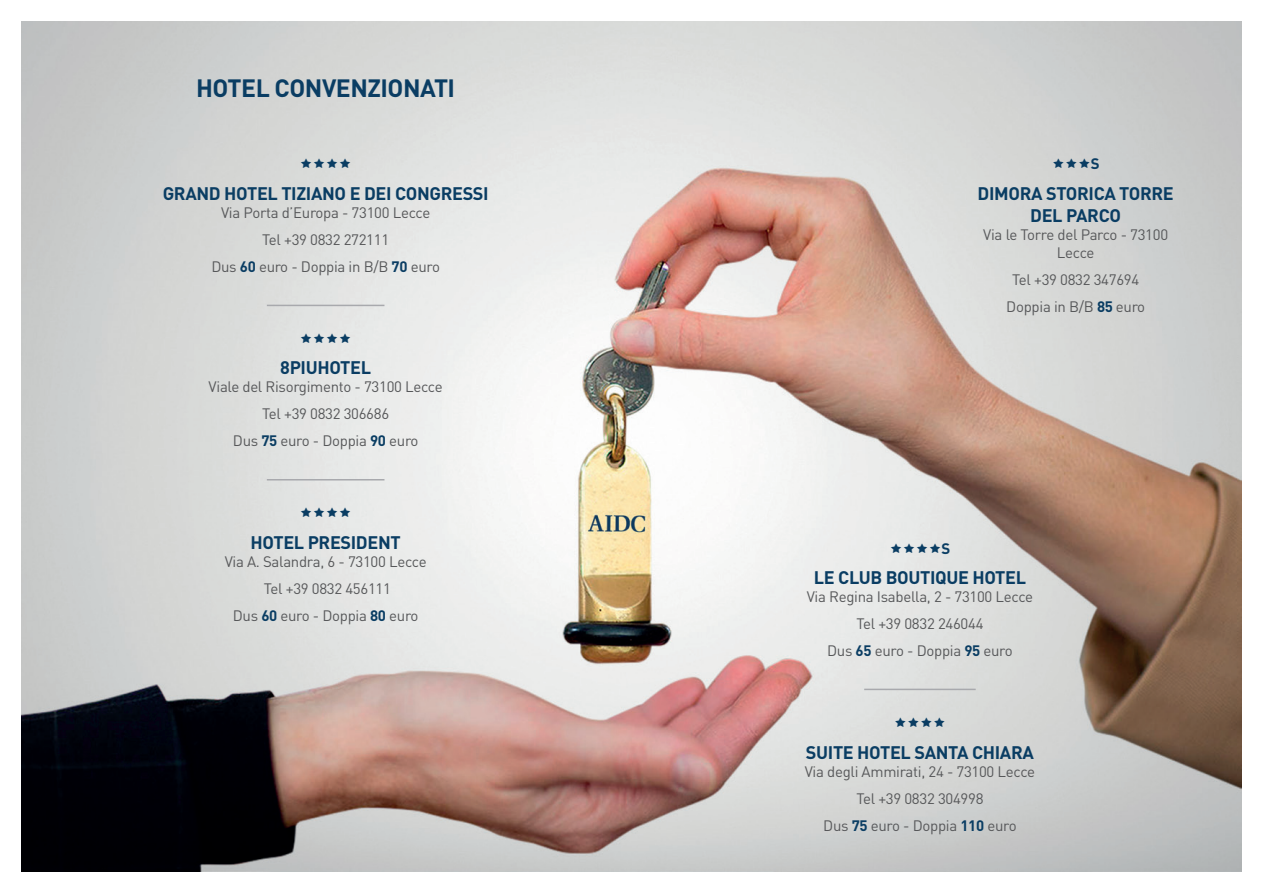
<style>
.page{position:relative;width:1263px;height:893px;background:#fff}
.page>*{position:absolute;margin:0;border:0;box-sizing:border-box;transform-origin:0 0}
.t1{font:700 24.75px "DIN";letter-spacing:-.02em;color:#0a3d63}
.t2{font:700 18px/21.6px "DIN";letter-spacing:-.02em;color:#0a3d63;text-align:center}
.t3{font:15px/27px "DIN";letter-spacing:-.02em;color:#57585a;text-align:center}
.t4{font:700 15px "DIN";color:#0a3d63}
.s1{font-weight:700;color:#0a3d63}
</style>
<div class="page">
<img style="left:21px;top:21px;width:1221px;height:851px">
<hr style="left:267px;top:305px;width:117px;height:1px;background:#a8a9ad">
<hr style="left:267px;top:479px;width:117px;height:1px;background:#a8a9ad">
<hr style="left:864px;top:689px;width:112px;height:1px;background:#a8a9ad">
<svg style="left:301px;top:158px;width:49px;height:10px"></svg>
<svg style="left:301px;top:333px;width:49px;height:10px"></svg>
<svg style="left:301px;top:507px;width:49px;height:10px"></svg>
<svg style="left:891px;top:543px;width:49px;height:10px"></svg>
<svg style="left:895px;top:717px;width:50px;height:10px"></svg>
<svg style="left:1053px;top:158px;width:37px;height:10px"></svg>
<h1 class="t1" style="left:196px;top:72px;width:261px">HOTEL CONVENZIONATI</h1>
<p class="t2" style="left:163px;top:182px;width:327px">GRAND HOTEL TIZIANO E DEI CONGRESSI</p>
<p class="t3" style="left:211px;top:199px;width:230px">Via Porta d’Europa - 73100 Lecce<br>Tel +39 0832 272111<br>Dus <span class="s1">60</span> euro - Doppia in B/B <span class="s1">70</span> euro</p>
<p class="t2" style="left:280px;top:356px;width:92px">8PIUHOTEL</p>
<p class="t3" style="left:209px;top:373px;width:236px">Viale del Risorgimento - 73100 Lecce<br>Tel +39 0832 306686<br>Dus <span class="s1">75</span> euro - Doppia <span class="s1">90</span> euro</p>
<p class="t2" style="left:251px;top:531px;width:152px">HOTEL PRESIDENT</p>
<p class="t3" style="left:225px;top:548px;width:203px">Via A. Salandra, 6 - 73100 Lecce<br>Tel +39 0832 456111<br>Dus <span class="s1">60</span> euro - Doppia <span class="s1">80</span> euro</p>
<p class="t4" style="left:1091px;top:154px;width:10px">S</p>
<p class="t2" style="left:978px;top:182px;width:198px">DIMORA STORICA TORRE<br>DEL PARCO</p>
<p class="t3" style="left:983px;top:225px;width:186px;line-height:18px">Via le Torre del Parco - 73100<br>Lecce</p>
<p class="t3" style="left:1006px;top:265px;width:140px">Tel +39 0832 347694<br>Doppia in B/B <span class="s1">85</span> euro</p>
<p class="t4" style="left:942px;top:539px;width:10px">S</p>
<p class="t2" style="left:814px;top:566px;width:214px">LE CLUB BOUTIQUE HOTEL</p>
<p class="t3" style="left:807px;top:583px;width:228px">Via Regina Isabella, 2 - 73100 Lecce<br>Tel +39 0832 246044<br>Dus <span class="s1">65</span> euro - Doppia <span class="s1">95</span> euro</p>
<p class="t2" style="left:806px;top:741px;width:229px">SUITE HOTEL SANTA CHIARA</p>
<p class="t3" style="left:805px;top:758px;width:232px">Via degli Ammirati, 24 - 73100 Lecce<br>Tel +39 0832 304998<br>Dus <span class="s1">75</span> euro - Doppia <span class="s1">110</span> euro</p>
</div>
